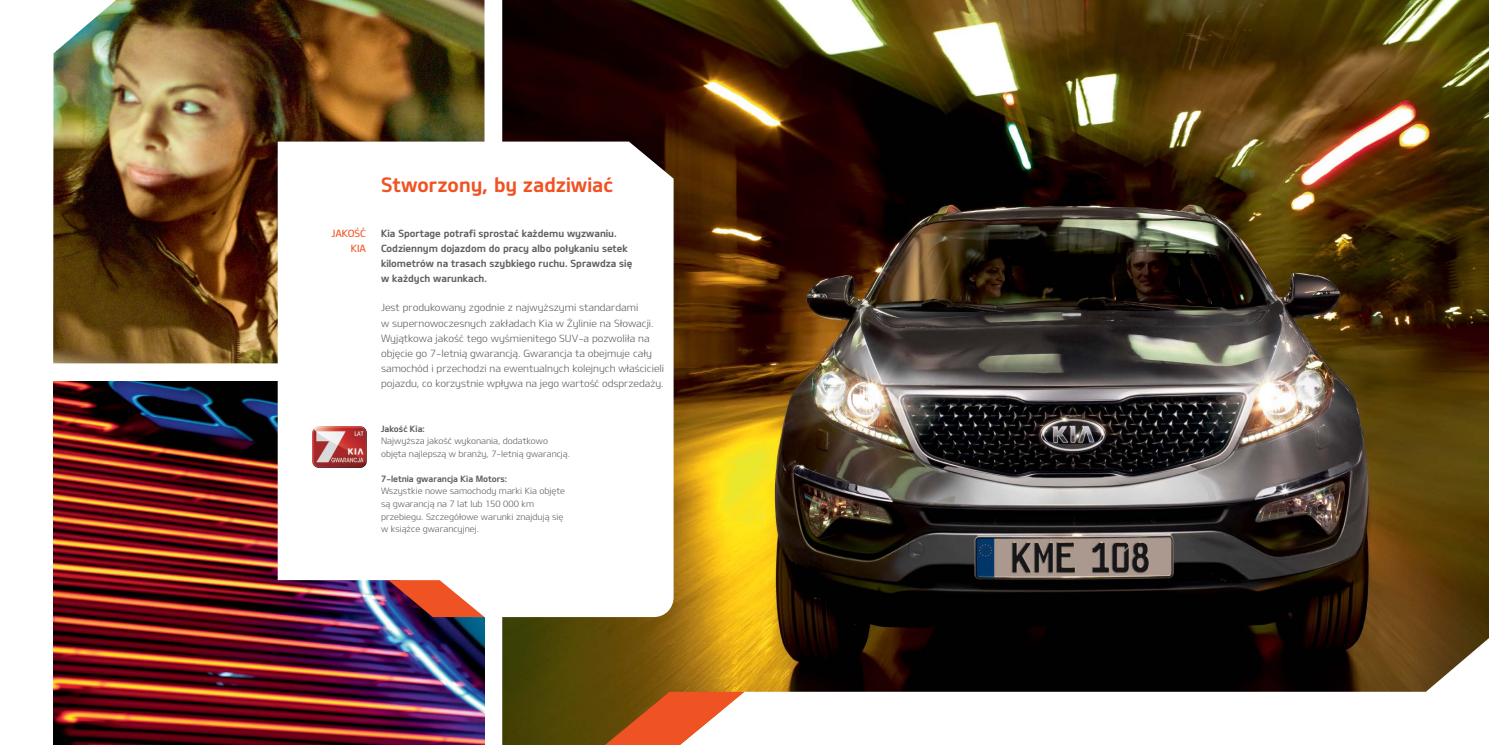
<style>
.page{position:relative;width:1489px;height:745px;background:#fff}
.page>*{position:absolute;margin:0;border:0;box-sizing:border-box;transform-origin:0 0}
.t1{font:20px "Design KOTFB";color:#f05323}
.t2{font:10px/15px "Design KOTFL";color:#5f6062}
.t3{font:10px/15px "Design KOTFB";color:#5f6062}
.t4{font:10px/15px "Design KOTFM";color:#f05323;text-align:right}
.t5{font:8.75px/12.5px "Design KOTFL";color:#5f6062}
.t6{font:8.75px "Design KOTFB";color:#5f6062}
</style>
<div class="page">
<img style="left:53px;top:381px;width:431px;height:363px">
<img style="left:53px;top:0;width:431px;height:363px">
<img style="left:502px;top:0;width:986px;height:744px">
<svg style="left:605px;top:691px;width:139px;height:53px"></svg>
<svg style="left:278px;top:141px;width:395px;height:475px"></svg>
<svg style="left:388px;top:579px;width:96px;height:37px"></svg>
<img style="left:312px;top:426px;width:48px;height:41px">
<p class="t4" style="left:331px;top:225px;width:36px">JAKOŚĆ<br>KIA</p>
<h1 class="t1" style="left:381px;top:172px;width:233px">Stworzony, by zadziwiać</h1>
<p class="t3" style="left:381px;top:225px;width:253px">Kia Sportage potrafi sprostać każdemu wyzwaniu.<br>Codziennym dojazdom do pracy albo połykaniu setek kilometrów na trasach szybkiego ruchu. Sprawdza się w każdych warunkach.</p>
<p class="t2" style="left:381px;top:300px;width:284px">Jest produkowany zgodnie z najwyższymi standardami<br>w supernowoczesnych zakładach Kia w Żylinie na Słowacji.<br>Wyjątkowa jakość tego wyśmienitego SUV-a pozwoliła na objęcie go 7-letnią gwarancją. Gwarancja ta obejmuje cały samochód i przechodzi na ewentualnych kolejnych właścicieli pojazdu, co korzystnie wpływa na jego wartość odsprzedaży.</p>
<p class="t6" style="left:381px;top:423px;width:45px">Jakość Kia:</p>
<p class="t5" style="left:381px;top:434px;width:190px">Najwyższa jakość wykonania, dodatkowo objęta najlepszą w branży, 7-letnią gwarancją.</p>
<p class="t6" style="left:381px;top:473px;width:128px">7-letnia gwarancja Kia Motors:</p>
<p class="t5" style="left:381px;top:484px;width:186px">Wszystkie nowe samochody marki Kia objęte są gwarancją na 7 lat lub 150 000 km przebiegu. Szczegółowe warunki znajdują się w książce gwarancyjnej.</p>
</div>
